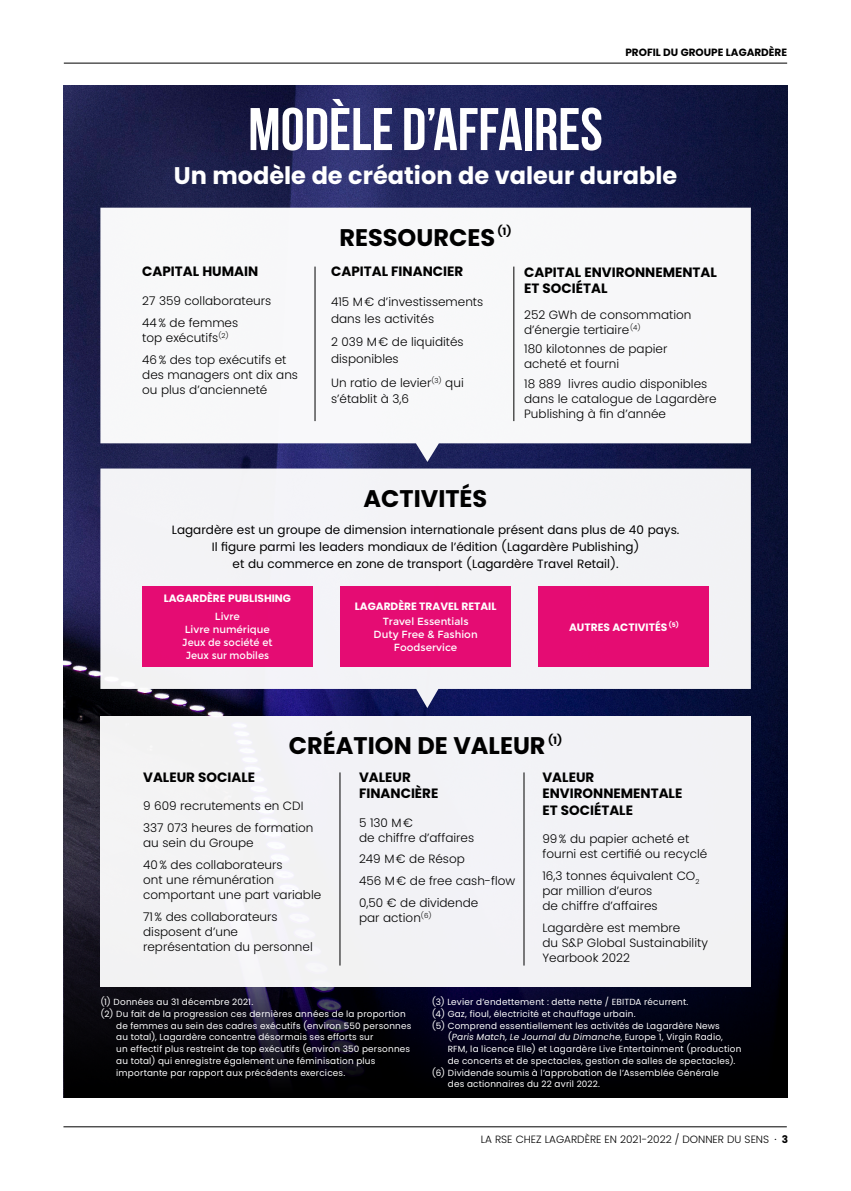
<style>
.page{position:relative;width:851px;height:1191px;background:#fff}
.page>*{position:absolute;margin:0;border:0;box-sizing:border-box;transform-origin:0 0}
.t1{font:60px "Bebas Neue";color:#fff}
.t2{font:700 24px "Poppins";color:#000}
.t3{font:700 24px "Poppins";color:#fff}
.t4{font:700 13.5px/16.2px "Poppins";color:#000}
.t5{font:300 12px/15px "Poppins";color:#000}
.t6{font:12px/17.2px "Poppins";color:#000;text-align:center}
.t7{font:700 10.65px "Poppins";color:#fff}
.t8{font:300 10.5px "Poppins";color:#000}
.t9{font:700 10.5px "Poppins";color:#000}
.t10{font:10.35px/13.2px "Montserrat";color:#fff;text-align:center}
.t11{font:8.85px "Poppins";letter-spacing:.025em;color:#fff}
.t12{font:italic 8.85px "Poppins";color:#fff}
.s1{font-style:normal}
.s2{font-weight:700}
</style>
<div class="page">
<hr style="left:64px;top:63px;width:723px;height:1px;background:#000">
<img style="left:64px;top:85px;width:723px;height:804px">
<svg style="left:64px;top:889px;width:723px;height:208px;background:#060512"></svg>
<svg style="left:100px;top:468px;width:650px;height:240px;fill:#f3f3f6"></svg>
<div style="left:100px;top:716px;width:650px;height:270px;background:#f2f2f5"></div>
<hr style="left:339px;top:772px;width:1px;height:193px;background:#000">
<hr style="left:523px;top:772px;width:1px;height:193px;background:#000">
<svg style="left:100px;top:208px;width:650px;height:254px"></svg>
<hr style="left:314px;top:266px;width:1px;height:155px;background:#000">
<hr style="left:513px;top:266px;width:1px;height:155px;background:#000">
<div style="left:340px;top:586px;width:170px;height:81px;background:#e50c73"></div>
<div style="left:538px;top:586px;width:171px;height:81px;background:#e50c72"></div>
<div style="left:142px;top:586px;width:170px;height:81px;background:#e50c73"></div>
<hr style="left:63px;top:1126px;width:723px;height:1px;background:#000">
<h1 class="t1" style="left:248px;top:96px;width:356px">MODÈLE D’AFFAIRES</h1>
<p class="t9" style="left:625px;top:46px;width:163px">PROFIL DU GROUPE LAGARDÈRE</p>
<h2 class="t3" style="left:174px;top:162px;width:505px">Un modèle de création de valeur durable</h2>
<p class="t4" style="left:142px;top:263px;width:117px">CAPITAL HUMAIN</p>
<p class="t5" style="left:142px;top:289px;width:130px;line-height:22.2px">27 359 collaborateurs<br>44% de femmes</p>
<p class="t5" style="left:142px;top:327px;width:146px;line-height:22.2px">top exécutifs<sup>(2)<br></sup>46% des top exécutifs et</p>
<p class="t5" style="left:142px;top:367px;width:157px">des managers ont dix ans ou plus d’ancienneté</p>
<h2 class="t2" style="left:339px;top:223px;width:157px">RESSOURCES</h2>
<p class="t9" style="left:497px;top:226px;width:15px">(1)</p>
<p class="t4" style="left:331px;top:263px;width:134px">CAPITAL FINANCIER</p>
<p class="t5" style="left:331px;top:294px;width:154px;line-height:16.5px">415 M€ d’investissements dans les activités</p>
<p class="t5" style="left:331px;top:334px;width:134px;line-height:16.5px">2 039 M€ de liquidités disponibles</p>
<p class="t5" style="left:331px;top:374px;width:134px;line-height:16.5px">Un ratio de levier<sup>(3)</sup> qui s’établit à 3,6</p>
<p class="t4" style="left:524px;top:264px;width:194px">CAPITAL ENVIRONNEMENTAL<br>ET SOCIÉTAL</p>
<p class="t5" style="left:524px;top:307px;width:169px">252 GWh de consommation d’énergie tertiaire<sup>(4)</sup></p>
<p class="t5" style="left:524px;top:341px;width:145px">180 kilotonnes de papier acheté et fourni</p>
<p class="t5" style="left:524px;top:376px;width:194px">18 889 livres audio disponibles dans le catalogue de Lagardère<br>Publishing à fin d’année</p>
<h2 class="t2" style="left:363px;top:484px;width:125px">ACTIVITÉS</h2>
<p class="t6" style="left:172px;top:521px;width:509px">Lagardère est un groupe de dimension internationale présent dans plus de 40 pays.<br>Il figure parmi les leaders mondiaux de l’édition (Lagardère Publishing)<br>et du commerce en zone de transport (Lagardère Travel Retail).</p>
<p class="t7" style="left:164px;top:592px;width:129px">LAGARDÈRE PUBLISHING</p>
<p class="t10" style="left:182px;top:609px;width:92px">Livre<br>Livre numérique<br>Jeux de société et<br>Jeux sur mobiles</p>
<p class="t7" style="left:355px;top:600px;width:143px">LAGARDÈRE TRAVEL RETAIL</p>
<p class="t10" style="left:373px;top:615px;width:106px">Travel Essentials<br>Duty Free &amp; Fashion<br>Foodservice</p>
<p class="t7" style="left:569px;top:620px;width:111px">AUTRES ACTIVITÉS <sup>(5)</sup></p>
<h2 class="t2" style="left:289px;top:731px;width:258px">CRÉATION DE VALEUR</h2>
<p class="t9" style="left:548px;top:733px;width:15px">(1)</p>
<p class="t4" style="left:143px;top:769px;width:113px">VALEUR SOCIALE</p>
<p class="t5" style="left:143px;top:795px;width:172px;line-height:21.8px">9 609 recrutements en CDI<br>337 073 heures de formation</p>
<p class="t5" style="left:143px;top:832px;width:141px;line-height:21.8px">au sein du Groupe<br>40% des collaborateurs</p>
<p class="t5" style="left:143px;top:872px;width:179px">ont une rémunération comportant une part variable</p>
<p class="t5" style="left:143px;top:909px;width:171px">71% des collaborateurs disposent d’une représentation du personnel</p>
<p class="t4" style="left:359px;top:769px;width:81px">VALEUR<br>FINANCIÈRE</p>
<p class="t5" style="left:359px;top:815px;width:117px">5 130 M€<br>de chiffre d’affaires</p>
<p class="t5" style="left:359px;top:848px;width:158px;line-height:21.8px">249 M€ de Résop<br>456 M€ de free cash-flow<br>0,50 € de dividende</p>
<p class="t5" style="left:359px;top:910px;width:74px">par action<sup>(6)</sup></p>
<p class="t4" style="left:542px;top:769px;width:141px">VALEUR<br>ENVIRONNEMENTALE<br>ET SOCIÉTALE</p>
<p class="t5" style="left:542px;top:831px;width:166px">99% du papier acheté et fourni est certifié ou recyclé</p>
<p class="t5" style="left:542px;top:868px;width:158px">16,3 tonnes équivalent CO<sub>2 </sub>par million d’euros<br>de chiffre d’affaires</p>
<p class="t5" style="left:542px;top:920px;width:167px">Lagardère est membre<br>du S&amp;P Global Sustainability<br>Yearbook 2022</p>
<p class="t11" style="left:100px;top:997px;width:154px">(1) Données au 31 décembre 2021.</p>
<p class="t11" style="left:100px;top:1008px;width:307px">(2) Du fait de la progression ces dernières années de la proportion</p>
<p class="t11" style="left:116px;top:1020px;width:297px">de femmes au sein des cadres exécutifs (environ 550 personnes</p>
<p class="t11" style="left:116px;top:1032px;width:259px">au total), Lagardère concentre désormais ses efforts sur</p>
<p class="t11" style="left:116px;top:1044px;width:295px">un effectif plus restreint de top exécutifs (environ 350 personnes</p>
<p class="t11" style="left:116px;top:1055px;width:261px">au total) qui enregistre également une féminisation plus</p>
<p class="t11" style="left:116px;top:1067px;width:230px">importante par rapport aux précédents exercices.</p>
<p class="t11" style="left:432px;top:997px;width:258px">(3) Levier d’endettement : dette nette / EBITDA récurrent.</p>
<p class="t11" style="left:432px;top:1008px;width:205px">(4) Gaz, fioul, électricité et chauffage urbain.</p>
<p class="t11" style="left:432px;top:1020px;width:289px">(5) Comprend essentiellement les activités de Lagardère News</p>
<p class="t12" style="left:447px;top:1032px;width:277px"><span class="s1">(</span>Paris Match,Le Journaldu Dimanche<span class="s1">, E u ro p e 1 , V i rg i n R a d i o,</span></p>
<p class="t11" style="left:447px;top:1044px;width:295px">RFM, la licence Elle) et Lagardère Live Entertainment (production</p>
<p class="t11" style="left:447px;top:1055px;width:289px">de concerts et de spectacles, gestion de salles de spectacles).</p>
<p class="t11" style="left:432px;top:1067px;width:288px">(6) Dividende soumis à l’approbation de l’Assemblée Générale</p>
<p class="t11" style="left:448px;top:1079px;width:154px">des actionnaires du 22 avril 2022.</p>
<p class="t8" style="left:480px;top:1133px;width:309px">LA RSE CHEZ LAGARDÈRE EN 2021-2022 / DONNER DU SENS <sup>.</sup> <span class="s2">3</span></p>
</div>
